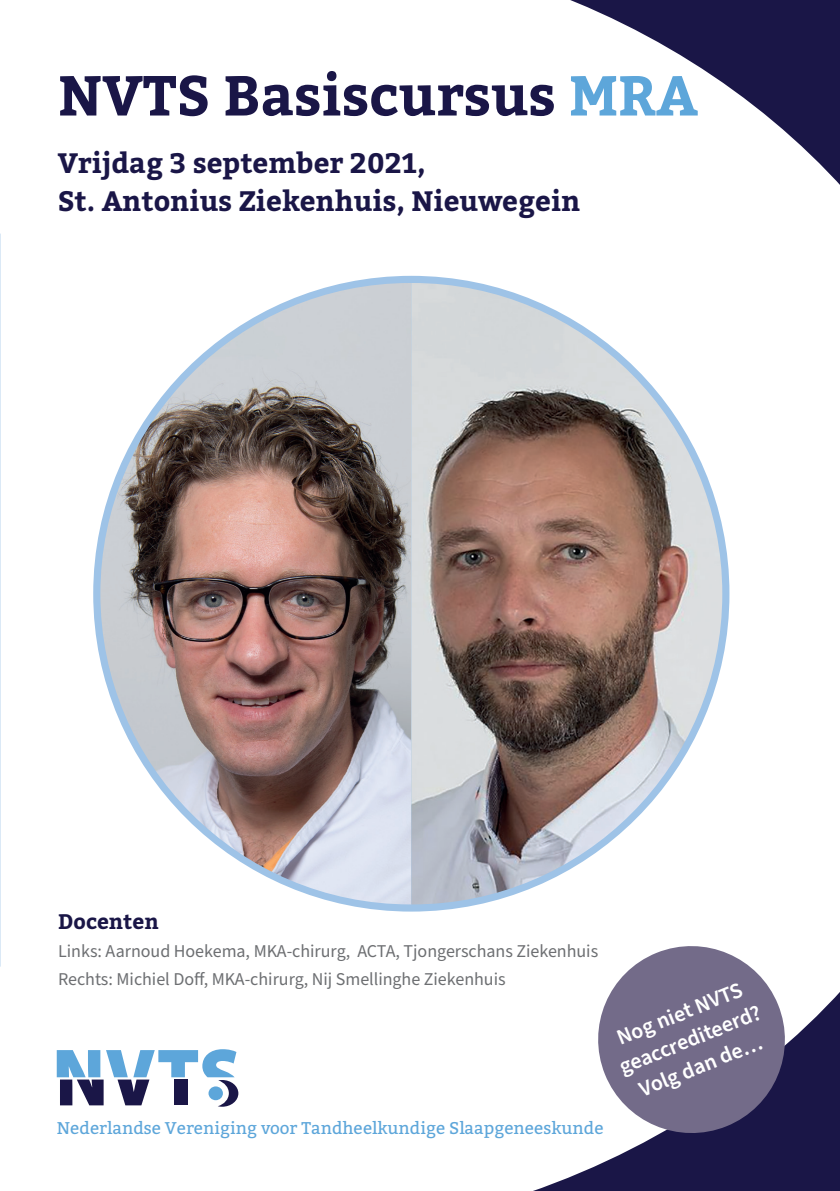
<style>
.page{position:relative;width:840px;height:1191px;background:#fff}
.page>*{position:absolute;margin:0;border:0;box-sizing:border-box;transform-origin:0 0}
.t1{font:700 56px "Bitter";color:#1a1647}
.t2{font:700 28px/38px "Bitter";color:#1a1647}
.t3{font:600 22px/28px "Source Sans Pro";color:#fff;text-align:center}
.t4{font:700 21px "Bitter";color:#1a1647}
.t5{font:18px/28px "Source Sans Pro";color:#6d6f72}
.t6{font:17px "Bitter";color:#5da6da}
.s1{color:#5da6da}
</style>
<div class="page">
<img style="left:100px;top:283px;width:401px;height:621px">
<svg style="left:0;top:233px;width:1px;height:733px"></svg>
<svg style="left:57px;top:1049px;width:181px;height:57px"></svg>
<div style="left:208px;top:1086px;width:15px;height:14px;background:#5da6da;border-radius:50%"></div>
<svg style="left:501px;top:0;width:338px;height:1191px"></svg>
<svg style="left:585px;top:933px;width:212px;height:212px;fill:#736b89"></svg>
<h1 class="t1" style="left:58px;top:59px;width:641px">NVTS Basiscursus <span class="s1">MRA</span></h1>
<h2 class="t2" style="left:58px;top:145px;width:524px">Vrijdag 3 september 2021,<br>St. Antonius Ziekenhuis, Nieuwegein</h2>
<p class="t4" style="left:58px;top:907px;width:102px">Docenten</p>
<p class="t5" style="left:58px;top:937px;width:541px">Links: Aarnoud Hoekema, MKA-chirurg, ACTA, Tjongerschans Ziekenhuis<br>Rechts: Michiel Doff, MKA-chirurg, Nij Smellinghe Ziekenhuis</p>
<p class="t6" style="left:57px;top:1117px;width:548px">Nederlandse Vereniging voor Tandheelkundige Slaapgeneeskunde</p>
<p class="t3" style="left:604px;top:1029px;width:152px;rotate:-22deg">Nog niet NVTS geaccrediteerd?<br>Volg dan de…</p>
</div>
